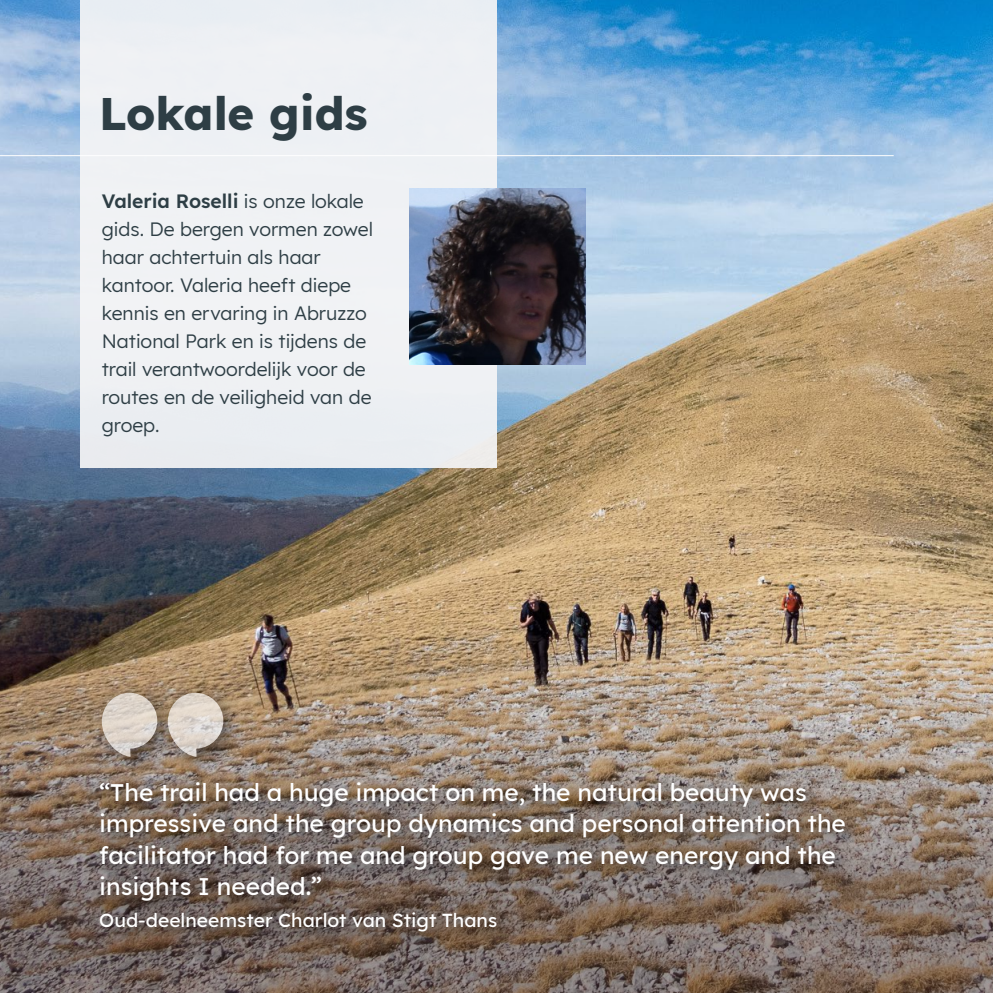
<style>
.page{position:relative;width:993px;height:993px;background:#fff}
.page>*{position:absolute;margin:0;border:0;box-sizing:border-box;transform-origin:0 0}
.t1{font:700 45.5px "Lexend";color:#2e3e45}
.t2{font:500 24.5px/31.5px "Lexend";color:#fff}
.t3{font:19.25px/28px "Lexend";color:#2e3e45}
.t4{font:500 19.25px "Lexend";color:#fff}
.s1{font-weight:600}
</style>
<div class="page">
<img style="left:0;top:0;width:992px;height:593px">
<img style="left:0;top:593px;width:992px;height:399px">
<div style="left:90px;top:771px;width:775px;height:180px;background:#000;opacity:.75"></div>
<div style="left:90px;top:681px;width:154px;height:96px;background:#000;opacity:.75"></div>
<svg style="left:102px;top:692px;width:55px;height:64px;background:#c3b8ad"></svg>
<svg style="left:168px;top:692px;width:55px;height:64px;background:#c5baaf"></svg>
<div style="left:81px;top:0;width:416px;height:468px;background:#f5f5f6"></div>
<hr style="left:0;top:155px;width:893px;height:1px;background:#fff">
<img style="left:409px;top:189px;width:176px;height:176px">
<h1 class="t1" style="left:99px;top:77px;width:269px">Lokale gids</h1>
<p class="t3" style="left:102px;top:186px;width:273px"><span class="s1">Valeria Roselli</span> is onze lokale gids. De bergen vormen zowel haar achtertuin als haar kantoor. Valeria heeft diepe kennis en ervaring in Abruzzo<br>National Park en is tijdens de trail verantwoordelijk voor de routes en de veiligheid van de groep.</p>
<p class="t2" style="left:99px;top:774px;width:748px">“The trail had a huge impact on me, the natural beauty was impressive and the group dynamics and personal attention the facilitator had for me and group gave me new energy and the insights I needed.”</p>
<p class="t4" style="left:99px;top:905px;width:399px">Oud-deelneemster Charlot van Stigt Thans</p>
</div>
